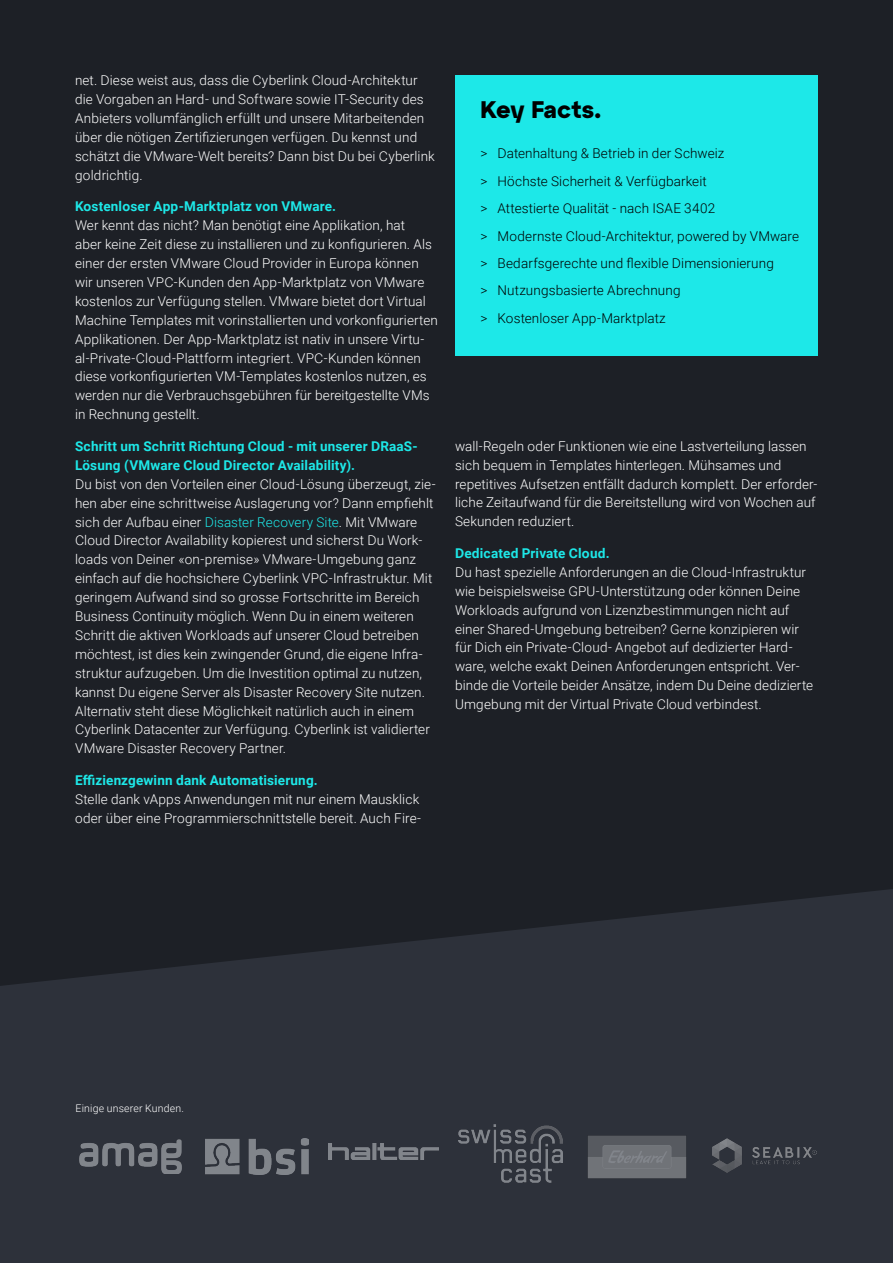
<style>
.page{position:relative;width:893px;height:1263px;background:#1d2026}
.page>*{position:absolute;margin:0;border:0;box-sizing:border-box;transform-origin:0 0}
.t1{font:700 24px "Atyp Display";color:#000}
.t2{font:300 13.5px/18.9px "Roboto";letter-spacing:.01em;color:#fff}
.t3{font:300 13.5px/27.5px "Roboto";letter-spacing:.01em;color:#000}
.t4{font:700 13.5px/18.9px "Roboto";letter-spacing:.015em;color:#1de8e8}
.t5{font:300 10.5px "Roboto";letter-spacing:.02em;color:#fff}
.s1{color:#1de8e8}
</style>
<div class="page">
<svg style="left:0;top:889px;width:893px;height:374px;background:#2a2e37"></svg>
<img style="left:79px;top:1138px;width:103px;height:36px">
<img style="left:205px;top:1138px;width:104px;height:36px">
<img style="left:329px;top:1143px;width:110px;height:16px">
<img style="left:713px;top:1138px;width:103px;height:35px">
<img style="left:459px;top:1124px;width:103px;height:58px">
<img style="left:582px;top:1133px;width:110px;height:46px">
<div style="left:455px;top:75px;width:363px;height:280px;background:#1de8e8"></div>
<p class="t2" style="left:75px;top:70px;width:361px">net. Diese weist aus, dass die Cyberlink Cloud-Architektur die Vorgaben an Hard- und Software sowie IT-Security des Anbieters vollumfänglich erfüllt und unsere Mitarbeitenden über die nötigen Zertifizierungen verfügen. Du kennst und schätzt die VMware-Welt bereits? Dann bist Du bei Cyberlink goldrichtig.</p>
<p class="t4" style="left:75px;top:197px;width:263px">Kostenloser App-Marktplatz von VMware.</p>
<p class="t2" style="left:75px;top:215px;width:364px">Wer kennt das nicht? Man benötigt eine Applikation, hat<br>aber keine Zeit diese zu installieren und zu konfigurieren. Als einer der ersten VMware Cloud Provider in Europa können wir unseren VPC-Kunden den App-Marktplatz von VMware kostenlos zur Verfügung stellen. VMware bietet dort Virtual Machine Templates mit vorinstallierten und vorkonfigurierten Applikationen. Der App-Marktplatz ist nativ in unsere Virtu&shy;al-Private-Cloud-Plattform integriert. VPC-Kunden können diese vorkonfigurierten VM-Templates kostenlos nutzen, es werden nur die Verbrauchsgebühren für bereitgestellte VMs in Rechnung gestellt.</p>
<p class="t4" style="left:75px;top:436px;width:344px">Schritt um Schritt Richtung Cloud - mit unserer DRaaS-<br>Lösung (VMware Cloud Director Availability).</p>
<p class="t2" style="left:75px;top:474px;width:362px">Du bist von den Vorteilen einer Cloud-Lösung überzeugt, zie&shy;hen aber eine schrittweise Auslagerung vor? Dann empfiehlt sich der Aufbau einer <span class="s1">Disaster Recovery Site</span>. Mit VMware Cloud Director Availability kopierest und sicherst Du Work&shy;loads von Deiner «on-premise» VMware-Umgebung ganz einfach auf die hochsichere Cyberlink VPC-Infrastruktur. Mit geringem Aufwand sind so grosse Fortschritte im Bereich Business Continuity möglich. Wenn Du in einem weiteren Schritt die aktiven Workloads auf unserer Cloud betreiben möchtest, ist dies kein zwingender Grund, die eigene Infra&shy;struktur aufzugeben. Um die Investition optimal zu nutzen, kannst Du eigene Server als Disaster Recovery Site nutzen.<br>Alternativ steht diese Möglichkeit natürlich auch in einem Cyberlink Datacenter zur Verfügung. Cyberlink ist validierter VMware Disaster Recovery Partner.</p>
<p class="t4" style="left:75px;top:770px;width:244px">Effizienzgewinn dank Automatisierung.</p>
<p class="t2" style="left:75px;top:789px;width:348px">Stelle dank vApps Anwendungen mit nur einem Mausklick oder über eine Programmierschnittstelle bereit. Auch Fire-</p>
<h1 class="t1" style="left:480px;top:91px;width:122px">Key Facts.</h1>
<p class="t3" style="left:480px;top:139px;width:320px">&gt; Datenhaltung &amp; Betrieb in der Schweiz<br>&gt; Höchste Sicherheit &amp; Verfügbarkeit<br>&gt; Attestierte Qualität - nach ISAE 3402<br>&gt; Modernste Cloud-Architektur, powered by VMware &gt; Bedarfsgerechte und flexible Dimensionierung<br>&gt; Nutzungsbasierte Abrechnung<br>&gt; Kostenloser App-Marktplatz</p>
<p class="t2" style="left:455px;top:436px;width:364px">wall-Regeln oder Funktionen wie eine Lastverteilung lassen sich bequem in Templates hinterlegen. Mühsames und repetitives Aufsetzen entfällt dadurch komplett. Der erforder&shy;liche Zeitaufwand für die Bereitstellung wird von Wochen auf Sekunden reduziert.</p>
<p class="t4" style="left:455px;top:543px;width:156px">Dedicated Private Cloud.</p>
<p class="t2" style="left:455px;top:562px;width:360px">Du hast spezielle Anforderungen an die Cloud-Infrastruktur wie beispielsweise GPU-Unterstützung oder können Deine Workloads aufgrund von Lizenzbestimmungen nicht auf einer Shared-Umgebung betreiben? Gerne konzipieren wir für Dich ein Private-Cloud- Angebot auf dedizierter Hard&shy;ware, welche exakt Deinen Anforderungen entspricht. Ver&shy;binde die Vorteile beider Ansätze, indem Du Deine dedizierte Umgebung mit der Virtual Private Cloud verbindest.</p>
<p class="t5" style="left:76px;top:1101px;width:110px">Einige unserer Kunden.</p>
</div>
